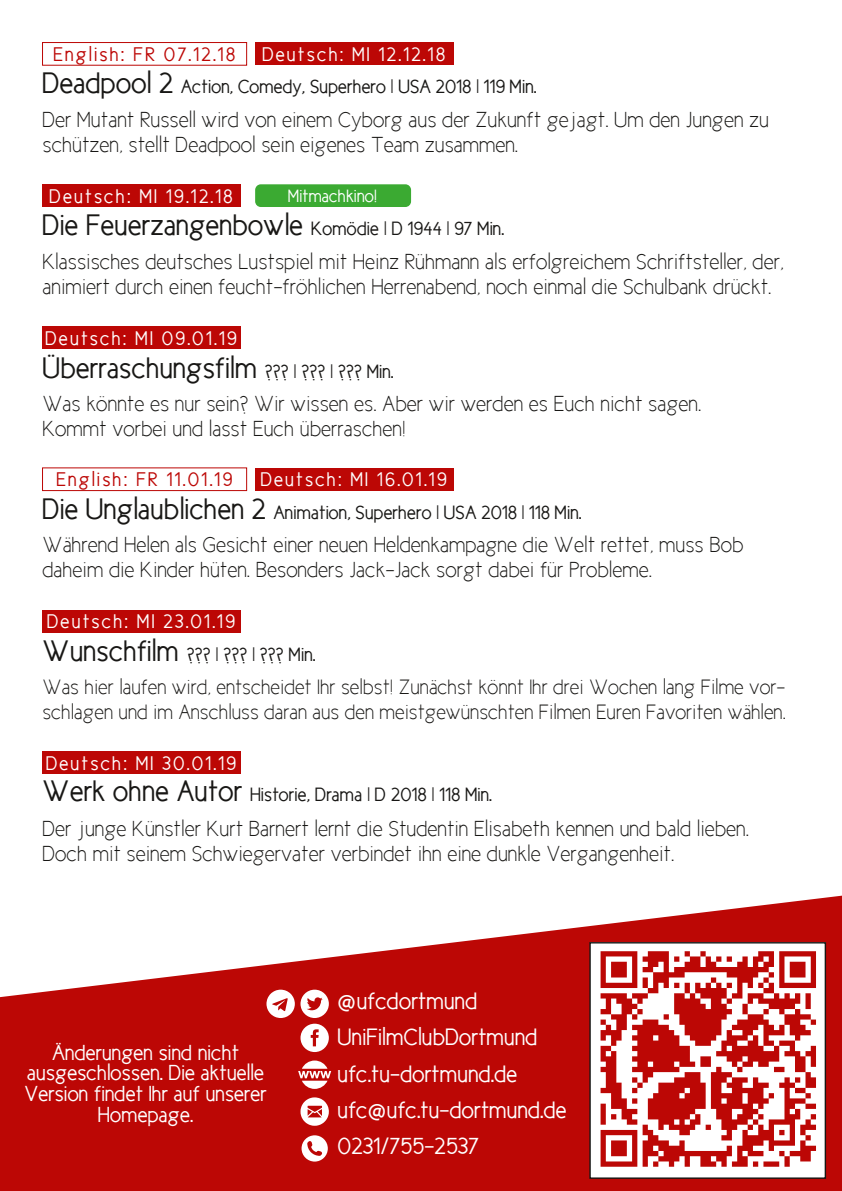
<style>
.page{position:relative;width:842px;height:1191px;background:#fff}
.page>*{position:absolute;margin:0;border:0;box-sizing:border-box;transform-origin:0 0}
.t1{font:30px "New Cicle Gordita";color:#181715}
.t2{font:24px/36.5px "New Cicle Gordita";color:#fff}
.t3{font:22px/25px "New Cicle Fina";color:#181715}
.t4{font:22px/20.7px "New Cicle Gordita";color:#fff;text-align:center}
.t5{font:21px/25px "New Cicle Fina";color:#181715}
.t6{font:20px "New Cicle Gordita";letter-spacing:.1em;color:#fff}
.t7{font:20px "New Cicle Gordita";letter-spacing:.1em;color:#bc0705}
.t8{font:19.5px "New Cicle Gordita";color:#181715}
.t9{font:18px "New Cicle Gordita";color:#fff}
.s1{font-size:30px}
.s2{font-size:19.5px}
</style>
<div class="page">
<svg style="left:0;top:895px;width:842px;height:296px;fill:#bc0705"></svg>
<div style="left:590px;top:942px;width:235px;height:236px;background:#fff"></div>
<div style="left:589px;top:942px;width:237px;height:236px;border:1px solid #181715"></div>
<svg style="left:302px;top:1135px;width:26px;height:26px"></svg>
<svg style="left:300px;top:1097px;width:29px;height:28px"></svg>
<svg style="left:298px;top:1060px;width:33px;height:29px"></svg>
<svg style="left:266px;top:989px;width:63px;height:63px"></svg>
<svg style="left:600px;top:951px;width:216px;height:215px"></svg>
<div style="left:43px;top:184px;width:198px;height:23px;background:#bc0705"></div>
<div style="left:255px;top:184px;width:156px;height:23px;background:#3baa32;border-radius:6px"></div>
<div style="left:43px;top:609px;width:198px;height:23px;background:#bc0705"></div>
<div style="left:42px;top:42px;width:205px;height:24px;border:1px solid #bc0705"></div>
<div style="left:255px;top:43px;width:199px;height:22px;background:#bc0705"></div>
<div style="left:43px;top:326px;width:198px;height:23px;background:#bc0705"></div>
<div style="left:42px;top:467px;width:205px;height:24px;border:1px solid #bc0705"></div>
<div style="left:255px;top:468px;width:199px;height:22px;background:#bc0705"></div>
<div style="left:43px;top:751px;width:198px;height:23px;background:#bc0705"></div>
<p class="t7" style="left:54px;top:47px;width:183px">English: FR 07.12.18</p>
<p class="t6" style="left:262px;top:47px;width:184px">Deutsch: MI 12.12.18</p>
<p class="t8" style="left:43px;top:80px;width:496px"><span class="s1">Deadpool 2</span> Action, Comedy, Superhero | USA 2018 | 119 Min.</p>
<p class="t3" style="left:43px;top:109px;width:728px">Der Mutant Russell wird von einem Cyborg aus der Zukunft gejagt. Um den Jungen zu schützen, stellt Deadpool sein eigenes Team zusammen.</p>
<p class="t6" style="left:50px;top:189px;width:185px">Deutsch: MI 19.12.18</p>
<p class="t9" style="left:288px;top:189px;width:90px">Mitmachkino!</p>
<p class="t8" style="left:43px;top:222px;width:463px"><span class="s1">Die Feuerzangenbowle</span> Komödie | D 1944 | 97 Min.</p>
<p class="t3" style="left:43px;top:251px;width:743px">Klassisches deutsches Lustspiel mit Heinz Rühmann als erfolgreichem Schriftsteller, der, animiert durch einen feucht-fröhlichen Herrenabend, noch einmal die Schulbank drückt.</p>
<p class="t6" style="left:45px;top:331px;width:193px">Deutsch: MI 09.01.19</p>
<h1 class="t1" style="left:43px;top:357px;width:353px">Überraschungsfilm <span class="s2">??? | ??? | ??? Min.</span></h1>
<p class="t3" style="left:43px;top:393px;width:660px">Was könnte es nur sein? Wir wissen es. Aber wir werden es Euch nicht sagen.<br>Kommt vorbei und lasst Euch überraschen!</p>
<p class="t7" style="left:56px;top:472px;width:178px">English: FR 11.01.19</p>
<p class="t6" style="left:261px;top:472px;width:188px">Deutsch: MI 16.01.19</p>
<p class="t8" style="left:43px;top:505px;width:541px"><span class="s1">Die Unglaublichen 2</span> Animation, Superhero | USA 2018 | 118 Min.</p>
<p class="t3" style="left:43px;top:534px;width:703px">Während Helen als Gesicht einer neuen Heldenkampagne die Welt rettet, muss Bob daheim die Kinder hüten. Besonders Jack-Jack sorgt dabei für Probleme.</p>
<p class="t6" style="left:47px;top:614px;width:190px">Deutsch: MI 23.01.19</p>
<p class="t8" style="left:43px;top:647px;width:275px"><span class="s1">Wunschfilm</span> ??? | ??? | ??? Min.</p>
<p class="t5" style="left:43px;top:676px;width:745px">Was hier laufen wird, entscheidet Ihr selbst! Zunächst könnt Ihr drei Wochen lang Filme vor&shy;schlagen und im Anschluss daran aus den meistgewünschten Filmen Euren Favoriten wählen.</p>
<p class="t6" style="left:46px;top:756px;width:192px">Deutsch: MI 30.01.19</p>
<p class="t8" style="left:43px;top:787px;width:451px"><span class="s1">Werk ohne Autor</span> Historie, Drama | D 2018 | 118 Min.</p>
<p class="t3" style="left:43px;top:818px;width:708px">Der junge Künstler Kurt Barnert lernt die Studentin Elisabeth kennen und bald lieben.<br>Doch mit seinem Schwiegervater verbindet ihn eine dunkle Vergangenheit.</p>
<p class="t4" style="left:24px;top:1043px;width:244px">Änderungen sind nicht ausgeschlossen. Die aktuelle<br>Version findet Ihr auf unserer<br>Homepage.</p>
<p class="t2" style="left:338px;top:984px;width:231px">@ufcdortmund<br>UniFilmClubDortmund ufc.tu-dortmund.de ufc@ufc.tu-dortmund.de<br>0231/755-2537</p>
</div>
